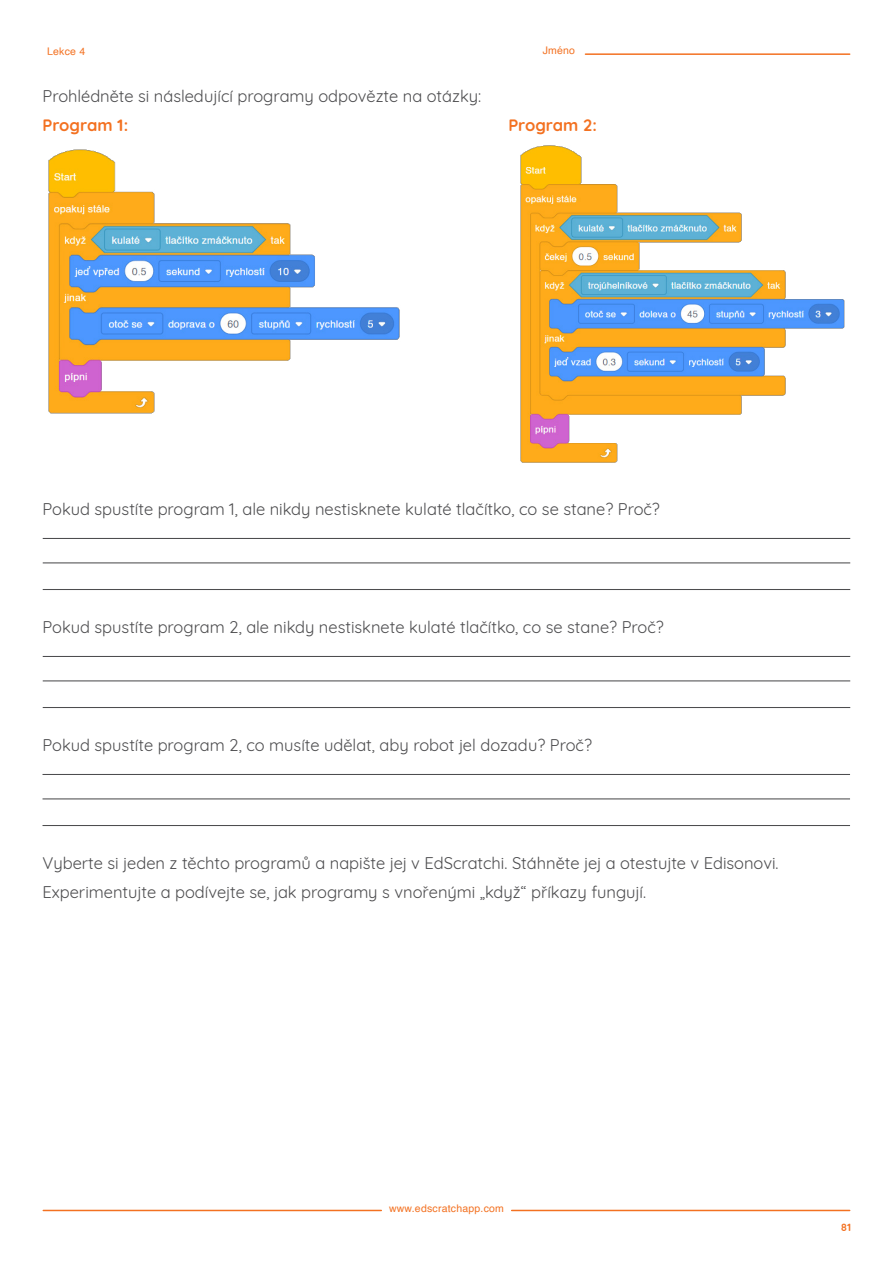
<style>
.page{position:relative;width:893px;height:1263px;background:#fff}
.page>*{position:absolute;margin:0;border:0;box-sizing:border-box;transform-origin:0 0}
.t1{font:16.5px/29.5px "Quicksand";color:#4d4d4f}
.t2{font:700 16.5px "Quicksand";color:#f37121}
.t3{font:10.5px "Helvetica";letter-spacing:.02em;color:#f37121}
.t4{font:700 10.5px "Quicksand";color:#f37121}
</style>
<div class="page">
<hr style="left:585px;top:53px;width:265px;height:2px;background:#f37121">
<hr style="left:43px;top:1210px;width:338px;height:1px;background:#f37121">
<hr style="left:512px;top:1210px;width:338px;height:1px;background:#f37121">
<img style="left:48px;top:149px;width:352px;height:265px">
<img style="left:520px;top:145px;width:325px;height:318px">
<hr style="left:43px;top:538px;width:807px;height:1px;background:#4d4d4f">
<hr style="left:43px;top:562px;width:807px;height:1px;background:#4d4d4f">
<hr style="left:43px;top:589px;width:807px;height:1px;background:#4d4d4f">
<hr style="left:43px;top:656px;width:807px;height:1px;background:#4d4d4f">
<hr style="left:43px;top:680px;width:807px;height:1px;background:#4d4d4f">
<hr style="left:43px;top:707px;width:807px;height:1px;background:#4d4d4f">
<hr style="left:43px;top:774px;width:807px;height:1px;background:#4d4d4f">
<hr style="left:43px;top:798px;width:807px;height:1px;background:#4d4d4f">
<hr style="left:43px;top:825px;width:807px;height:1px;background:#4d4d4f">
<p class="t3" style="left:543px;top:42px;width:34px">Jméno</p>
<p class="t3" style="left:47px;top:43px;width:40px">Lekce 4</p>
<p class="t1" style="left:43px;top:79px;width:440px">Prohlédněte si následující programy odpovězte na otázky:</p>
<p class="t2" style="left:43px;top:112px;width:87px">Program 1:</p>
<p class="t2" style="left:508px;top:112px;width:90px">Program 2:</p>
<p class="t1" style="left:43px;top:492px;width:619px">Pokud spustíte program 1, ale nikdy nestisknete kulaté tlačítko, co se stane? Proč?</p>
<p class="t1" style="left:43px;top:610px;width:623px">Pokud spustíte program 2, ale nikdy nestisknete kulaté tlačítko, co se stane? Proč?</p>
<p class="t1" style="left:43px;top:728px;width:551px">Pokud spustíte program 2, co musíte udělat, aby robot jel dozadu? Proč?</p>
<p class="t1" style="left:43px;top:846px;width:738px">Vyberte si jeden z těchto programů a napište jej v EdScratchi. Stáhněte jej a otestujte v Edisonovi.<br>Experimentujte a podívejte se, jak programy s vnořenými „když“ příkazy fungují.</p>
<p class="t3" style="left:389px;top:1200px;width:116px">www.edscratchapp.com</p>
<p class="t4" style="left:841px;top:1218px;width:12px">81</p>
</div>
